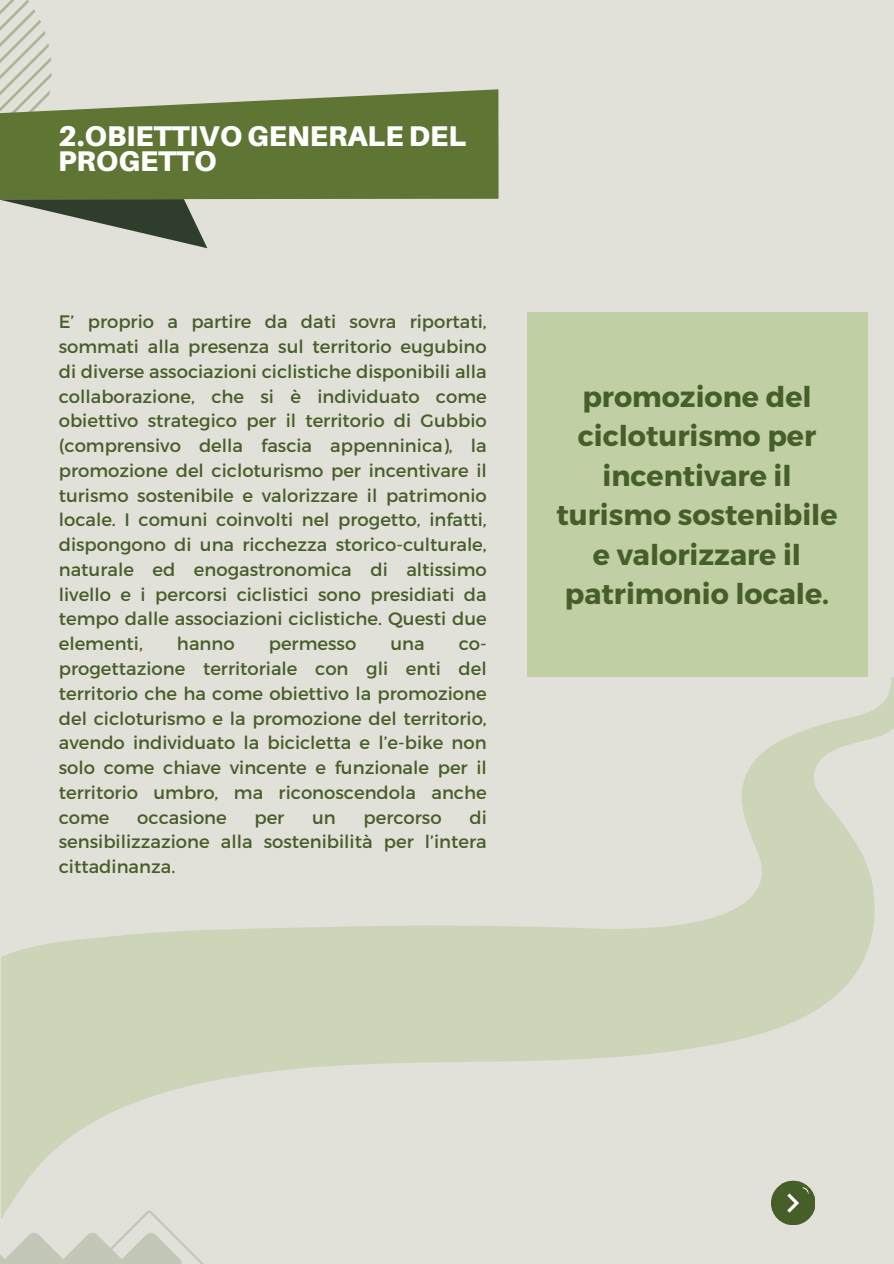
<style>
.page{position:relative;width:894px;height:1264px;background:#fff}
.page>*{position:absolute;margin:0;border:0;box-sizing:border-box;transform-origin:0 0}
.t1{font:700 28.5px/39.3px "Montserrat";color:#465e28;text-align:center}
.t2{font:900 28.5px/25.8px "Aileron";color:#fff}
.t3{font:18px/24.8px "Montserrat";color:#465e28;text-align:justify}
</style>
<div class="page">
<div style="left:0;top:0;width:893px;height:1263px;background:#e1e0d9"></div>
<svg style="left:0;top:0;width:51px;height:89px"></svg>
<div style="left:526px;top:312px;width:341px;height:364px;background:#c1cfa5"></div>
<svg style="left:0;top:1219px;width:203px;height:44px"></svg>
<svg style="left:0;top:199px;width:207px;height:49px"></svg>
<svg style="left:0;top:89px;width:498px;height:110px;fill:#5f7534"></svg>
<svg style="left:1px;top:677px;width:892px;height:542px"></svg>
<div style="left:771px;top:1180px;width:43px;height:44px;background:#465e28;border-radius:50%"></div>
<svg style="left:777px;top:1180px;width:37px;height:38px"></svg>
<h1 class="t2" style="left:58px;top:122px;width:409px">2.OBIETTIVO GENERALE DEL<br>PROGETTO</h1>
<p class="t3" style="left:59px;top:308px;width:429px">E’ proprio a partire da dati sovra riportati, sommati alla presenza sul territorio eugubino di diverse associazioni ciclistiche disponibili alla collaborazione, che si è individuato come obiettivo strategico per il territorio di Gubbio (comprensivo della fascia appenninica), la promozione del cicloturismo per incentivare il turismo sostenibile e valorizzare il patrimonio locale. I comuni coinvolti nel progetto, infatti, dispongono di una ricchezza storico-culturale, naturale ed enogastronomica di altissimo livello e i percorsi ciclistici sono presidiati da tempo dalle associazioni ciclistiche. Questi due elementi,</p>
<p class="t3" style="left:177px;top:630px;width:59px">hanno</p>
<p class="t3" style="left:269px;top:630px;width:89px">permesso</p>
<p class="t3" style="left:390px;top:630px;width:36px">una</p>
<p class="t3" style="left:59px;top:630px;width:429px;text-indent:400px">co&shy;progettazione territoriale con gli enti del territorio che ha come obiettivo la promozione del cicloturismo e la promozione del territorio, avendo individuato la bicicletta e l’e-bike non solo come chiave vincente e funzionale per il territorio umbro, ma riconoscendola anche come</p>
<p class="t3" style="left:59px;top:803px;width:429px;text-indent:410px">di sensibilizzazione alla sostenibilità per l’intera cittadinanza.</p>
<p class="t3" style="left:137px;top:803px;width:91px">occasione</p>
<p class="t3" style="left:254px;top:803px;width:31px">per</p>
<p class="t3" style="left:312px;top:803px;width:25px">un</p>
<p class="t3" style="left:363px;top:803px;width:80px">percorso</p>
<p class="t1" style="left:556px;top:376px;width:282px">promozione del cicloturismo per incentivare il turismo sostenibile e valorizzare il patrimonio locale.</p>
</div>
